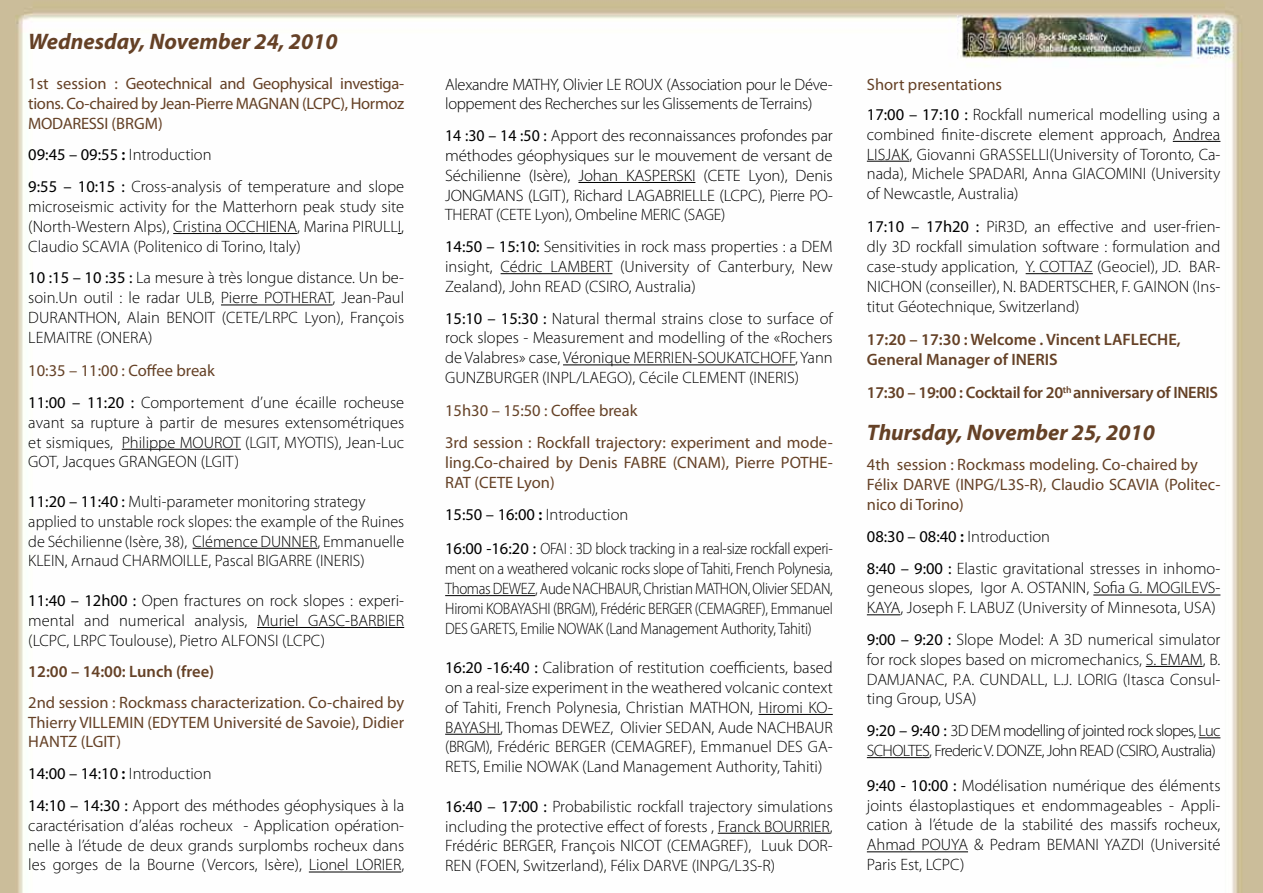
<style>
.page{position:relative;width:1263px;height:893px;background:#fff}
.page>*{position:absolute;margin:0;border:0;box-sizing:border-box;transform-origin:0 0}
.t1{font:italic 700 22.5px "Myriad Pro";color:#654126}
.t2{font:300 16.5px/19.8px "Myriad Pro";color:#000;text-align:justify}
.t3{font:16.5px/19.8px "Myriad Pro";color:#654126}
.t4{font:300 16.5px/19.8px "Myriad Pro";color:#000;text-align:justify;scale:.9 1}
.t5{font:300 16.5px/19.8px "Myriad Pro";letter-spacing:-.02em;color:#000}
.t6{font:300 16.5px/19.8px "Myriad Pro";letter-spacing:-.04em;color:#000}
.t7{font:600 16.5px/19.8px "Myriad Pro";color:#654126}
.t8{font:600 16.5px "Myriad Pro";letter-spacing:-.02em;color:#654126}
.s1{font-weight:400}
.s2{font-weight:600}
.s3{font-weight:400;color:#654126}
</style>
<div class="page">
<img style="left:0;top:0;width:1263px;height:893px">
<hr style="left:173px;top:233px;width:124px;height:1px;background:#000">
<hr style="left:221px;top:305px;width:112px;height:1px;background:#000">
<hr style="left:122px;top:449px;width:119px;height:1px;background:#000">
<hr style="left:193px;top:548px;width:124px;height:1px;background:#000">
<hr style="left:257px;top:627px;width:147px;height:1px;background:#000">
<hr style="left:309px;top:872px;width:92px;height:1px;background:#000">
<hr style="left:578px;top:182px;width:117px;height:1px;background:#000">
<hr style="left:501px;top:273px;width:111px;height:1px;background:#000">
<hr style="left:563px;top:364px;width:232px;height:1px;background:#000">
<hr style="left:445px;top:595px;width:90px;height:1px;background:#000">
<hr style="left:758px;top:714px;width:75px;height:1px;background:#000">
<hr style="left:445px;top:734px;width:55px;height:1px;background:#000">
<hr style="left:718px;top:833px;width:112px;height:1px;background:#000">
<hr style="left:1173px;top:141px;width:47px;height:1px;background:#000">
<hr style="left:867px;top:161px;width:42px;height:1px;background:#000">
<hr style="left:1026px;top:273px;width:67px;height:1px;background:#000">
<hr style="left:1093px;top:595px;width:127px;height:1px;background:#000">
<hr style="left:867px;top:614px;width:33px;height:1px;background:#000">
<hr style="left:1146px;top:666px;width:57px;height:1px;background:#000">
<svg style="left:1198px;top:737px;width:22px;height:1px"></svg>
<hr style="left:867px;top:757px;width:62px;height:1px;background:#000">
<hr style="left:867px;top:851px;width:101px;height:1px;background:#000">
<h1 class="t1" style="left:28px;top:27px;width:311px">Wednesday, November 24, 2010</h1>
<p class="t3" style="left:28px;top:73px;width:377px;text-align:justify">1st session : Geotechnical and Geophysical investiga&shy;tions. Co-chaired by Jean-Pierre MAGNAN (LCPC), Hormoz MODARESSI (BRGM)</p>
<p class="t2" style="left:28px;top:139px;width:377px;line-height:31.8px"><span class="s1">09:45 – 09:55</span> <span class="s2">:</span> Introduction<br><span class="s1">9:55 – 10:15 :</span> Cross-analysis of temperature and slope</p>
<p class="t2" style="left:28px;top:197px;width:377px">microseismic activity for the Matterhorn peak study site (North-Western Alps), Cristina OCCHIENA, Marina PIRULLI, Claudio SCAVIA (Politenico di Torino, Italy)</p>
<p class="t2" style="left:28px;top:268px;width:377px"><span class="s1">10 :15 – 10 :35 :</span> La mesure à très longue distance. Un be&shy;soin.Un outil : le radar ULB, Pierre POTHERAT, Jean-Paul DURANTHON, Alain BENOIT (CETE/LRPC Lyon), François LEMAITRE (ONERA)</p>
<p class="t2" style="left:28px;top:355px;width:377px;line-height:31.8px"><span class="s3">10:35 – 11:00 : Coffee break<br></span><span class="s1">11:00 – 11:20 :</span> Comportement d’une écaille rocheuse</p>
<p class="t2" style="left:28px;top:412px;width:377px">avant sa rupture à partir de mesures extensométriques et sismiques, Philippe MOUROT (LGIT, MYOTIS), Jean-Luc GOT, Jacques GRANGEON (LGIT)</p>
<p class="t2" style="left:28px;top:491px;width:377px;text-align:left"><span class="s1">11:20 – 11:40 :</span> Multi-parameter monitoring strategy applied to unstable rock slopes: the example of the Ruines de Séchilienne (Isère, 38), Clémence DUNNER, Emmanuelle KLEIN, Arnaud CHARMOILLE, Pascal BIGARRE (INERIS)</p>
<p class="t2" style="left:28px;top:590px;width:377px"><span class="s1">11:40 – 12h00 :</span> Open fractures on rock slopes : experi&shy;mental and numerical analysis, Muriel GASC-BARBIER (LCPC, LRPC Toulouse), Pietro ALFONSI (LCPC)</p>
<p class="t7" style="left:28px;top:662px;width:187px">12:00 – 14:00: Lunch (free)</p>
<p class="t3" style="left:28px;top:692px;width:377px;text-align:justify">2nd session : Rockmass characterization. Co-chaired by Thierry VILLEMIN (EDYTEM Université de Savoie), Didier HANTZ (LGIT)</p>
<p class="t2" style="left:28px;top:758px;width:377px;line-height:31.8px"><span class="s1">14:00 – 14:10</span> <span class="s2">:</span> Introduction<br><span class="s1">14:10 – 14:30 :</span> Apport des méthodes géophysiques à la</p>
<p class="t2" style="left:28px;top:815px;width:377px">caractérisation d’aléas rocheux - Application opération&shy;nelle à l’étude de deux grands surplombs rocheux dans les gorges de la Bourne (Vercors, Isère), Lionel LORIER,</p>
<p class="t5" style="left:445px;top:74px;width:389px">Alexandre MATHY, Olivier LE ROUX (Association pour le Déve&shy;loppement des Recherches sur les Glissements de Terrains)</p>
<p class="t2" style="left:445px;top:126px;width:389px"><span class="s1">14 :30 – 14 :50 :</span> Apport des reconnaissances profondes par méthodes géophysiques sur le mouvement de versant de Séchilienne (Isère), Johan KASPERSKI (CETE Lyon), Denis JONGMANS (LGIT), Richard LAGABRIELLE (LCPC), Pierre PO-THERAT (CETE Lyon), Ombeline MERIC (SAGE)</p>
<p class="t2" style="left:445px;top:237px;width:389px"><span class="s1">14:50 – 15:10:</span> Sensitivities in rock mass properties : a DEM insight, Cédric LAMBERT (University of Canterbury, New Zealand), John READ (CSIRO, Australia)</p>
<p class="t2" style="left:445px;top:308px;width:389px"><span class="s1">15:10 – 15:30 :</span> Natural thermal strains close to surface of rock slopes - Measurement and modelling of the «Rochers de Valabres» case, Véronique MERRIEN-SOUKATCHOFF, Yann GUNZBURGER (INPL/LAEGO), Cécile CLEMENT (INERIS)</p>
<p class="t3" style="left:445px;top:395px;width:389px;line-height:31.8px">15h30 – 15:50 : Coffee break<br>3rd session : Rockfall trajectory: experiment and mode-</p>
<p class="t3" style="left:445px;top:452px;width:389px">ling.Co-chaired by Denis FABRE (CNAM), Pierre POTHE-<br>RAT (CETE Lyon)</p>
<p class="t5" style="left:445px;top:496px;width:389px;line-height:34.8px"><span class="s1">15:50 – 16:00</span> <span class="s2">:</span> Introduction<br><span class="s1">16:00 -16:20 :</span> OFAI : 3D block tracking in a real-size rockfall experi-</p>
<p class="t4" style="left:445px;top:559px;width:432px">ment on a weathered volcanic rocks slope of Tahiti, French Polynesia, Thomas DEWEZ, Aude NACHBAUR, Christian MATHON, Olivier SEDAN, Hiromi KOBAYASHI (BRGM), Frédéric BERGER (CEMAGREF), Emmanuel DES GARETS, Emilie NOWAK (Land Management Authority, Tahiti)</p>
<p class="t2" style="left:445px;top:658px;width:389px"><span class="s1">16:20 -16:40 :</span> Calibration of restitution coefficients, based on a real-size experiment in the weathered volcanic context of Tahiti, French Polynesia, Christian MATHON, Hiromi KO-BAYASHI, Thomas DEWEZ, Olivier SEDAN, Aude NACHBAUR (BRGM), Frédéric BERGER (CEMAGREF), Emmanuel DES GA-RETS, Emilie NOWAK (Land Management Authority, Tahiti)</p>
<p class="t2" style="left:445px;top:796px;width:389px"><span class="s1">16:40 – 17:00 :</span> Probabilistic rockfall trajectory simulations including the protective effect of forests , Franck BOURRIER, Frédéric BERGER, François NICOT (CEMAGREF), Luuk DOR-REN (FOEN, Switzerland), Félix DARVE (INPG/L3S-R)</p>
<p class="t2" style="left:867px;top:69px;width:355px;line-height:30.3px"><span class="s3">Short presentations<br></span><span class="s1">17:00 – 17:10 :</span> Rockfall numerical modelling using a</p>
<p class="t2" style="left:867px;top:124px;width:355px">combined finite-discrete element approach, Andrea LISJAK, Giovanni GRASSELLI(University of Toronto, Ca&shy;nada), Michele SPADARI, Anna GIACOMINI (University of Newcastle, Australia)</p>
<p class="t2" style="left:867px;top:217px;width:355px"><span class="s1">17:10 – 17h20 :</span> PiR3D, an effective and user-frien&shy;dly 3D rockfall simulation software : formulation and case-study application, Y. COTTAZ (Geociel), JD. BAR-NICHON (conseiller), N. BADERTSCHER, F. GAINON (Ins&shy;titut Géotechnique, Switzerland)</p>
<p class="t7" style="left:867px;top:329px;width:315px">17:20 – 17:30 : Welcome . Vincent LAFLECHE,<br>General Manager of INERIS</p>
<p class="t8" style="left:867px;top:382px;width:353px">17:30 – 19:00 : Cocktail for 20<sup>th</sup> anniversary of INERIS</p>
<h1 class="t1" style="left:867px;top:418px;width:289px">Thursday, November 25, 2010</h1>
<p class="t3" style="left:867px;top:455px;width:355px">4th session : Rockmass modeling. Co-chaired by<br>Félix DARVE (INPG/L3S-R), Claudio SCAVIA (Politec&shy;nico di Torino)</p>
<p class="t2" style="left:867px;top:520px;width:355px;line-height:31.8px"><span class="s1">08:30 – 08:40</span> <span class="s2">:</span> Introduction<br><span class="s1">8:40 – 9:00 :</span> Elastic gravitational stresses in inhomo-</p>
<p class="t2" style="left:867px;top:578px;width:355px">geneous slopes, Igor A. OSTANIN, Sofia G. MOGILEVS-<br>KAYA, Joseph F. LABUZ (University of Minnesota, USA)</p>
<p class="t2" style="left:867px;top:629px;width:355px"><span class="s1">9:00 – 9:20 :</span> Slope Model: A 3D numerical simulator for rock slopes based on micromechanics, S. EMAM, B.<br>DAMJANAC, P.A. CUNDALL, L.J. LORIG (Itasca Consul&shy;ting Group, USA)</p>
<p class="t6" style="left:867px;top:721px;width:355px"><span class="s1">9:20 – 9:40 :</span> 3D DEM modelling of jointed rock slopes, Luc<br>SCHOLTES, Frederic V. DONZE, John READ (CSIRO, Australia)</p>
<p class="t2" style="left:867px;top:775px;width:355px"><span class="s1">9:40 - 10:00 :</span> Modélisation numérique des éléments joints élastoplastiques et endommageables - Appli&shy;cation à l’étude de la stabilité des massifs rocheux, Ahmad POUYA &amp; Pedram BEMANI YAZDI (Université Paris Est, LCPC)</p>
</div>
